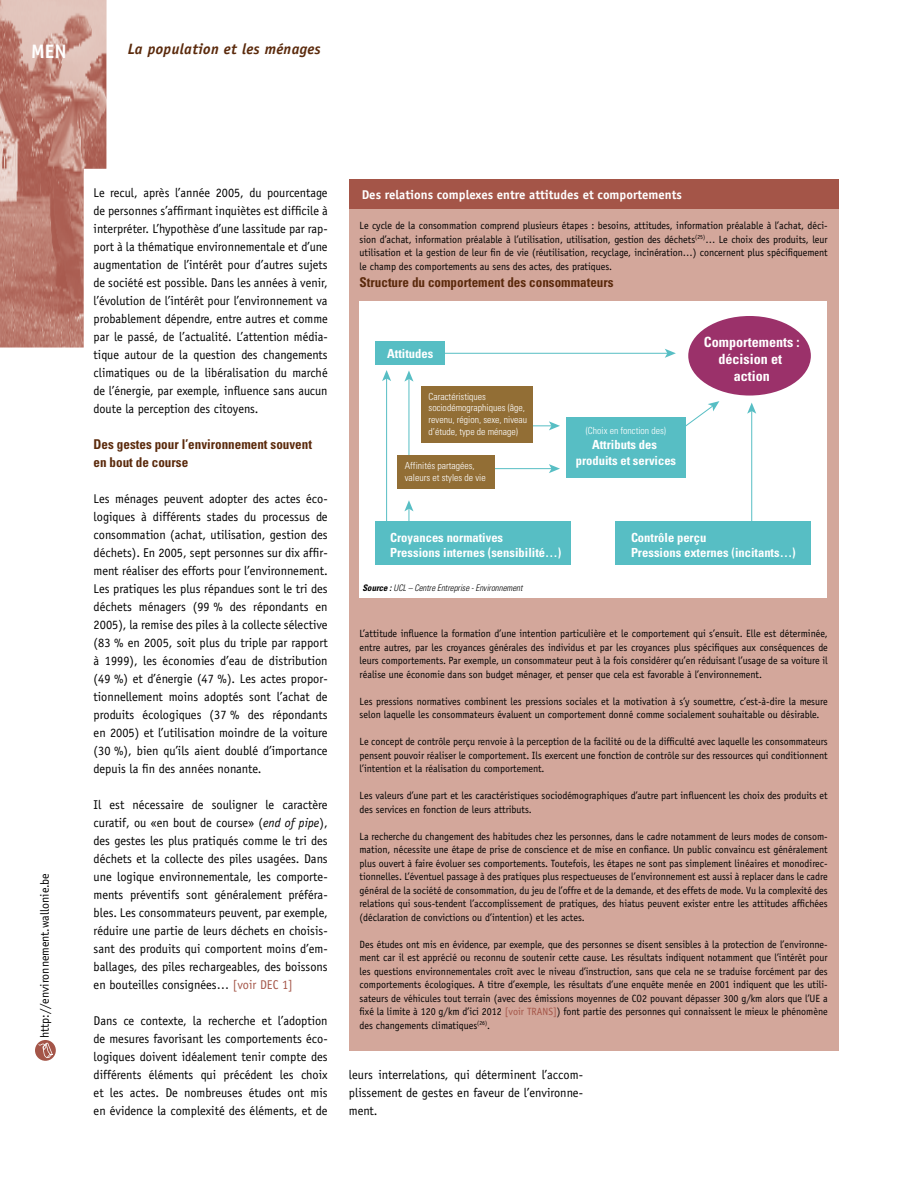
<style>
.page{position:relative;width:915px;height:1191px;background:#fff}
.page>*{position:absolute;margin:0;border:0;box-sizing:border-box;transform-origin:0 0}
.t1{font:700 19.5px "Officina Sans";color:#fff}
.t2{font:italic 700 15px "Officina Sans";letter-spacing:.02em;color:#5b2a0c}
.t3{font:700 condensed 14.1px/17px "Univers";color:#fff;text-align:center}
.t4{font:700 condensed 13.5px/18px "Univers";color:#5b2a0c}
.t5{font:12.75px/18px "Officina Sans";color:#000;text-align:justify}
.t6{font:12.75px/18px "Officina Sans";color:#000;text-align:justify;scale:.96 1}
.t7{font:700 12.75px "Officina Sans";color:#fff}
.t8{font:700 condensed 12.6px/15px "Univers";color:#fff}
.t9{font:12px "Officina Sans";color:#000}
.t10{font:10.5px/13.5px "Officina Sans";color:#000;text-align:justify;scale:.95 1}
.t11{font:300 condensed 9.75px/11.7px "Univers";color:#fff}
.t12{font:italic 300 condensed 9px "Univers";color:#000}
.s1{font-style:italic}
.s2{color:#a45548}
.s3{font-weight:700}
</style>
<div class="page">
<img style="left:0;top:0;width:106px;height:347px">
<div style="left:35px;top:1040px;width:21px;height:20px;background:#a45548;border-radius:50%"></div>
<svg style="left:38px;top:1042px;width:15px;height:16px"></svg>
<div style="left:349px;top:179px;width:489px;height:871px;background:#d3a79b"></div>
<div style="left:349px;top:179px;width:489px;height:29px;background:#a45548"></div>
<div style="left:359px;top:301px;width:467px;height:296px;background:#fff"></div>
<div style="left:688px;top:316px;width:122px;height:79px;background:#9b316a;border-radius:50%"></div>
<div style="left:375px;top:341px;width:69px;height:24px;background:#57bec4"></div>
<div style="left:375px;top:521px;width:196px;height:44px;background:#57bec4"></div>
<div style="left:615px;top:521px;width:195px;height:44px;background:#57bec4"></div>
<div style="left:565px;top:417px;width:120px;height:61px;background:#57bec4"></div>
<hr style="left:440px;top:353px;width:227px;height:1px;background:#57bec4">
<svg style="left:664px;top:349px;width:11px;height:9px"></svg>
<svg style="left:532px;top:421px;width:27px;height:9px"></svg>
<hr style="left:487px;top:468px;width:65px;height:1px;background:#57bec4">
<svg style="left:548px;top:464px;width:11px;height:9px"></svg>
<hr style="left:751px;top:410px;width:1px;height:123px;background:#57bec4">
<svg style="left:747px;top:402px;width:9px;height:12px"></svg>
<svg style="left:404px;top:500px;width:9px;height:21px"></svg>
<hr style="left:408px;top:378px;width:1px;height:86px;background:#57bec4">
<svg style="left:404px;top:370px;width:9px;height:11px"></svg>
<hr style="left:386px;top:378px;width:1px;height:152px;background:#57bec4">
<svg style="left:382px;top:370px;width:9px;height:11px"></svg>
<svg style="left:685px;top:401px;width:34px;height:46px"></svg>
<div style="left:397px;top:455px;width:98px;height:34px;background:#926e35"></div>
<div style="left:421px;top:387px;width:111px;height:56px;background:#926e35"></div>
<h1 class="t1" style="left:31px;top:39px;width:12px">MEN</h1>
<h2 class="t2" style="left:128px;top:40px;width:194px">La population et les ménages</h2>
<p class="t9" style="left:38px;top:1038px;width:167px;rotate:-90deg">http://environnement.wallonie.be</p>
<p class="t6" style="left:94px;top:183px;width:245px">Le recul, après l’année 2005, du pourcentage de personnes s’affirmant inquiètes est difficile à interpréter. L’hypothèse d’une lassitude par rap&shy;port à la thématique environnementale et d’une augmentation de l’intérêt pour d’autres sujets de société est possible. Dans les années à venir, l’évolution de l’intérêt pour l’environnement va probablement dépendre, entre autres et comme par le passé, de l’actualité. L’attention média&shy;tique autour de la question des changements climatiques ou de la libéralisation du marché de l’énergie, par exemple, influence sans aucun doute la perception des citoyens.</p>
<p class="t4" style="left:94px;top:435px;width:220px">Des gestes pour l’environnement souvent en bout de course</p>
<p class="t5" style="left:94px;top:489px;width:235px">Les ménages peuvent adopter des actes éco&shy;logiques à différents stades du processus de consommation (achat, utilisation, gestion des déchets). En 2005, sept personnes sur dix affir&shy;ment réaliser des efforts pour l’environnement.<br>Les pratiques les plus répandues sont le tri des déchets ménagers (99 % des répondants en 2005), la remise des piles à la collecte sélective (83 % en 2005, soit plus du triple par rapport à 1999), les économies d’eau de distribution (49 %) et d’énergie (47 %). Les actes propor&shy;tionnellement moins adoptés sont l’achat de produits écologiques (37 % des répondants en 2005) et l’utilisation moindre de la voiture (30 %), bien qu’ils aient doublé d’importance depuis la fin des années nonante.</p>
<p class="t5" style="left:94px;top:795px;width:235px">Il est nécessaire de souligner le caractère curatif, ou «en bout de course» (<span class="s1">end of pipe</span>), des gestes les plus pratiqués comme le tri des déchets et la collecte des piles usagées. Dans une logique environnementale, les comporte&shy;ments préventifs sont généralement préféra&shy;bles. Les consommateurs peuvent, par exemple, réduire une partie de leurs déchets en choisis&shy;sant des produits qui comportent moins d’em&shy;ballages, des piles rechargeables, des boissons en bouteilles consignées… <span class="s2">[voir DEC 1]</span></p>
<p class="t5" style="left:94px;top:1011px;width:235px">Dans ce contexte, la recherche et l’adoption de mesures favorisant les comportements éco&shy;logiques doivent idéalement tenir compte des différents éléments qui précédent les choix et les actes. De nombreuses études ont mis en évidence la complexité des éléments, et de</p>
<p class="t7" style="left:361px;top:186px;width:321px">Des relations complexes entre attitudes et comportements</p>
<p class="t10" style="left:359px;top:219px;width:494px">Le cycle de la consommation comprend plusieurs étapes : besoins, attitudes, information préalable à l’achat, déci&shy;sion d’achat, information préalable à l’utilisation, utilisation, gestion des déchets<sup>(25)</sup>… Le choix des produits, leur utilisation et la gestion de leur fin de vie (réutilisation, recyclage, incinération…) concernent plus spécifiquement le champ des comportements au sens des actes, des pratiques.</p>
<p class="t4" style="left:359px;top:273px;width:255px">Structure du comportement des consommateurs</p>
<p class="t8" style="left:387px;top:346px;width:48px">Attitudes</p>
<p class="t11" style="left:428px;top:390px;width:100px">Caractéristiques sociodémographiques (âge, revenu, région, sexe, niveau d’étude, type de ménage)</p>
<p class="t11" style="left:404px;top:459px;width:82px">Affinités partagées, valeurs et styles de vie</p>
<p class="t11" style="left:585px;top:425px;width:82px">(Choix en fonction des)</p>
<p class="t8" style="left:575px;top:437px;width:102px;text-align:center">Attributs des produits et services</p>
<h3 class="t3" style="left:703px;top:333px;width:97px">Comportements : décision et action</h3>
<p class="t8" style="left:390px;top:529px;width:172px">Croyances normatives<br>Pressions internes (sensibilité…)</p>
<p class="t8" style="left:630px;top:529px;width:166px">Contrôle perçu<br>Pressions externes (incitants…)</p>
<p class="t12" style="left:362px;top:582px;width:161px"><span class="s3">Source :</span> UCL – Centre Entreprise - Environnement</p>
<p class="t10" style="left:359px;top:627px;width:494px">L’attitude influence la formation d’une intention particulière et le comportement qui s’ensuit. Elle est déterminée, entre autres, par les croyances générales des individus et par les croyances plus spécifiques aux conséquences de leurs comportements. Par exemple, un consommateur peut à la fois considérer qu’en réduisant l’usage de sa voiture il réalise une économie dans son budget ménager, et penser que cela est favorable à l’environnement.</p>
<p class="t10" style="left:359px;top:694px;width:494px">Les pressions normatives combinent les pressions sociales et la motivation à s’y soumettre, c’est-à-dire la mesure selon laquelle les consommateurs évaluent un comportement donné comme socialement souhaitable ou désirable.</p>
<p class="t10" style="left:359px;top:735px;width:494px">Le concept de contrôle perçu renvoie à la perception de la facilité ou de la difficulté avec laquelle les consommateurs pensent pouvoir réaliser le comportement. Ils exercent une fonction de contrôle sur des ressources qui conditionnent l’intention et la réalisation du comportement.</p>
<p class="t10" style="left:359px;top:789px;width:494px">Les valeurs d’une part et les caractéristiques sociodémographiques d’autre part influencent les choix des produits et des services en fonction de leurs attributs.</p>
<p class="t10" style="left:359px;top:829px;width:494px">La recherche du changement des habitudes chez les personnes, dans le cadre notamment de leurs modes de consom&shy;mation, nécessite une étape de prise de conscience et de mise en confiance. Un public convaincu est généralement plus ouvert à faire évoluer ses comportements. Toutefois, les étapes ne sont pas simplement linéaires et monodirec&shy;tionnelles. L’éventuel passage à des pratiques plus respectueuses de l’environnement est aussi à replacer dans le cadre général de la société de consommation, du jeu de l’offre et de la demande, et des effets de mode. Vu la complexité des relations qui sous-tendent l’accomplissement de pratiques, des hiatus peuvent exister entre les attitudes affichées (déclaration de convictions ou d’intention) et les actes.</p>
<p class="t10" style="left:359px;top:937px;width:494px">Des études ont mis en évidence, par exemple, que des personnes se disent sensibles à la protection de l’environne&shy;ment car il est apprécié ou reconnu de soutenir cette cause. Les résultats indiquent notamment que l’intérêt pour les questions environnementales croît avec le niveau d’instruction, sans que cela ne se traduise forcément par des comportements écologiques. A titre d’exemple, les résultats d’une enquête menée en 2001 indiquent que les utili&shy;sateurs de véhicules tout terrain (avec des émissions moyennes de CO2 pouvant dépasser 300 g/km alors que l’U E a fixé la limite à 120 g/km d’ici 2012 <span class="s2">[voir TRANS]</span>) font partie des personnes qui connaissent le mieux le phénomène des changements climatiques<sup>(26)</sup>.</p>
<p class="t5" style="left:349px;top:1065px;width:235px">leurs interrelations, qui déterminent l’accom&shy;plissement de gestes en faveur de l’environne&shy;ment.</p>
</div>
